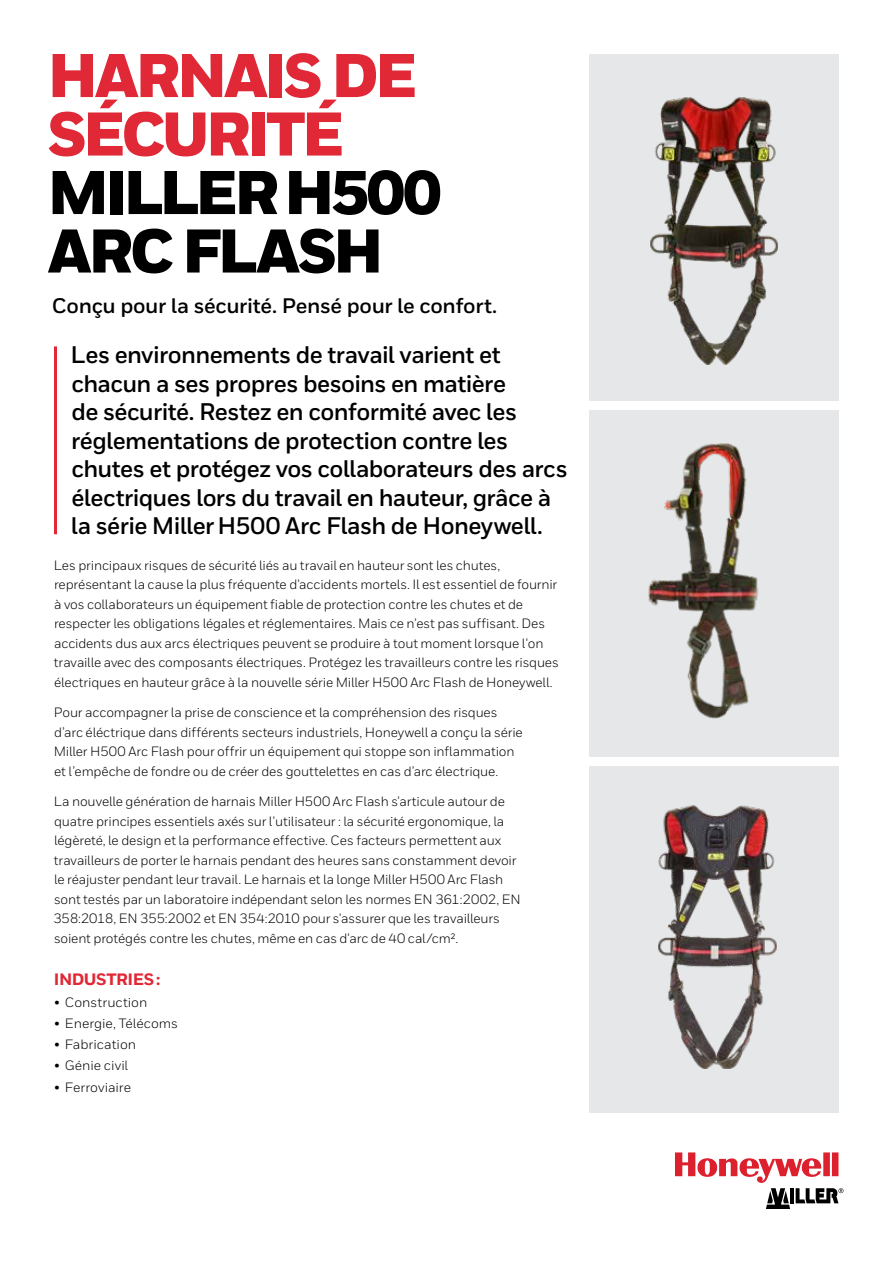
<style>
.page{position:relative;width:893px;height:1263px;background:#fff}
.page>*{position:absolute;margin:0;border:0;box-sizing:border-box;transform-origin:0 0}
.t1{font:900 61.5px/58.5px "Honeywell Sans";letter-spacing:-.06em;color:#000}
.t2{font:900 61.5px/58.5px "Honeywell Sans";letter-spacing:-.06em;color:#e02836}
.t3{font:700 24px/28.5px "Honeywell Sans";letter-spacing:-.025em;color:#000}
.t4{font:700 21px "Honeywell Sans";letter-spacing:-.015em;color:#000}
.t5{font:800 16.5px "Honeywell Sans";letter-spacing:-.03em;color:#e02836}
.t6{font:13.5px/19.5px "Honeywell Sans";letter-spacing:-.01em;color:#000}
.t7{font:13.5px "Honeywell Sans";letter-spacing:.01em;color:#000}
</style>
<div class="page">
<hr style="left:54px;top:346px;width:3px;height:188px;background:#e02836">
<svg style="left:675px;top:1152px;width:168px;height:57px"></svg>
<div style="left:589px;top:766px;width:250px;height:347px;background:#e6e7e8"></div>
<div style="left:589px;top:410px;width:250px;height:347px;background:#e6e7e8"></div>
<div style="left:589px;top:54px;width:250px;height:347px;background:#e6e7e8"></div>
<img style="left:648px;top:443px;width:111px;height:276px">
<img style="left:650px;top:97px;width:128px;height:268px">
<img style="left:658px;top:805px;width:119px;height:264px">
<h1 class="t2" style="left:47px;top:49px;width:371px">HARNAIS DE<br>SÉCURITÉ</h1>
<h1 class="t1" style="left:47px;top:166px;width:396px">MILLER H500<br>ARC FLASH</h1>
<h3 class="t4" style="left:52px;top:293px;width:447px">Conçu pour la sécurité. Pensé pour le confort.</h3>
<p class="t3" style="left:71px;top:341px;width:499px">Les environnements de travail varient et chacun a ses propres besoins en matière<br>de sécurité. Restez en conformité avec les réglementations de protection contre les chutes et protégez vos collaborateurs des arcs électriques lors du travail en hauteur, grâce à la série Miller H500 Arc Flash de Honeywell.</p>
<p class="t6" style="left:54px;top:556px;width:507px">Les principaux risques de sécurité liés au travail en hauteur sont les chutes, représentant la cause la plus fréquente d'accidents mortels. Il est essentiel de fournir à vos collaborateurs un équipement fiable de protection contre les chutes et de respecter les obligations légales et réglementaires. Mais ce n'est pas suffisant. Des accidents dus aux arcs électriques peuvent se produire à tout moment lorsque l'on travaille avec des composants électriques. Protégez les travailleurs contre les risques électriques en hauteur grâce à la nouvelle série Miller H500 Arc Flash de Honeywell.</p>
<p class="t6" style="left:54px;top:703px;width:470px">Pour accompagner la prise de conscience et la compréhension des risques d’arc éléctrique dans différents secteurs industriels, Honeywell a conçu la série Miller H500 Arc Flash pour offrir un équipement qui stoppe son inflammation et l’empêche de fondre ou de créer des gouttelettes en cas d’arc électrique.</p>
<p class="t6" style="left:53px;top:792px;width:469px">La nouvelle génération de harnais Miller H500 Arc Flash s'articule autour de quatre principes essentiels axés sur l'utilisateur : la sécurité ergonomique, la légèreté, le design et la performance effective. Ces facteurs permettent aux travailleurs de porter le harnais pendant des heures sans constamment devoir le réajuster pendant leur travail. Le harnais et la longe Miller H500 Arc Flash sont testés par un laboratoire indépendant selon les normes EN 361:2002, EN 358:2018, EN 355:2002 et EN 354:2010 pour s'assurer que les travailleurs soient protégés contre les chutes, même en cas d'arc de 40 cal/cm².</p>
<p class="t5" style="left:54px;top:969px;width:108px">INDUSTRIES :</p>
<p class="t7" style="left:54px;top:994px;width:95px">• Construction</p>
<p class="t6" style="left:54px;top:1014px;width:126px">• Energie, Télécoms</p>
<p class="t6" style="left:54px;top:1035px;width:84px">• Fabrication</p>
<p class="t6" style="left:54px;top:1056px;width:76px">• Génie civil</p>
<p class="t6" style="left:54px;top:1077px;width:78px">• Ferroviaire</p>
</div>
